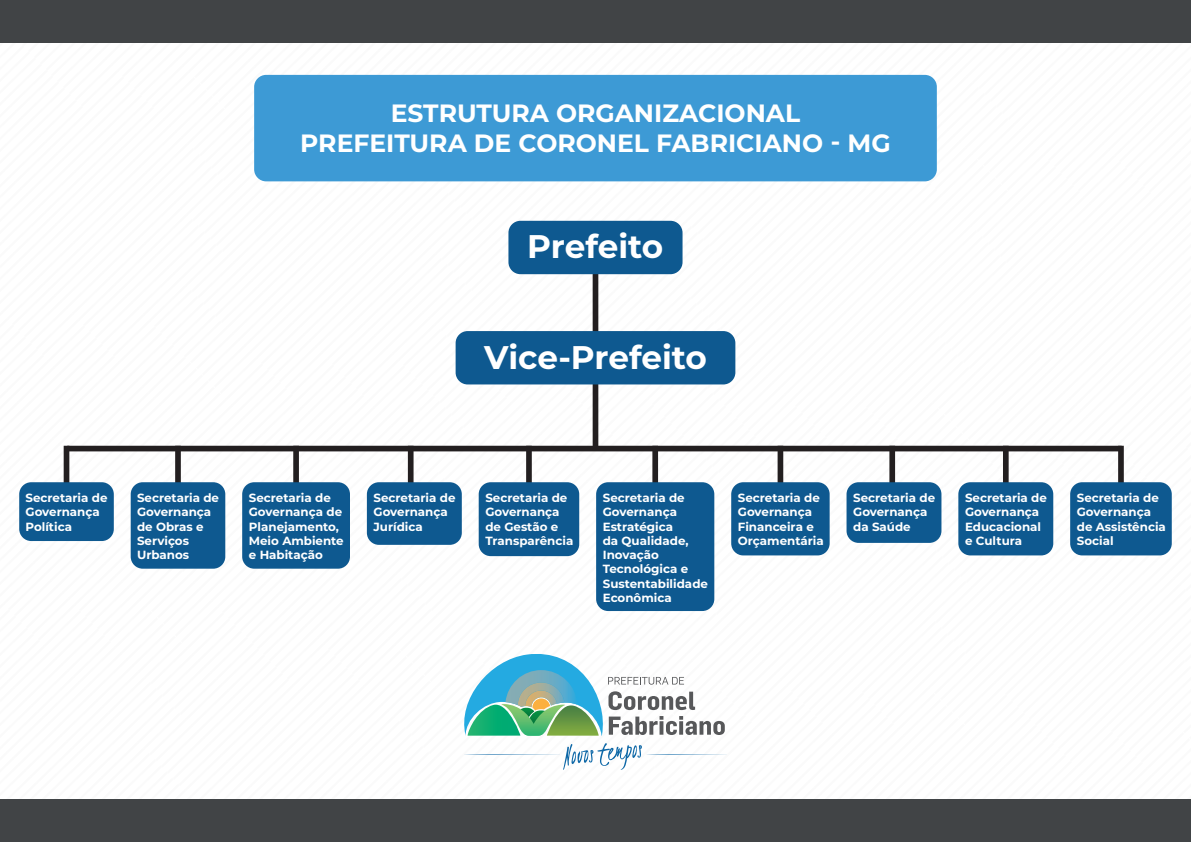
<style>
.page{position:relative;width:1191px;height:842px;background:#fff}
.page>*{position:absolute;margin:0;border:0;box-sizing:border-box;transform-origin:0 0}
.t1{font:700 32.7px "Montserrat";letter-spacing:-.005em;color:#fff}
.t2{font:700 25px/30px "Montserrat";color:#fff;text-align:center}
.t3{font:700 11.8px/14.2px "Montserrat";color:#fff}
</style>
<div class="page">
<div style="left:254px;top:75px;width:682px;height:106px;background:#3d9ad5;border-radius:12px"></div>
<div style="left:0;top:0;width:1191px;height:42px;background:#414446"></div>
<div style="left:0;top:800px;width:1191px;height:42px;background:#414446"></div>
<svg style="left:464px;top:654px;width:261px;height:82px"></svg>
<svg style="left:464px;top:743px;width:263px;height:27px"></svg>
<div style="left:67px;top:446px;width:1054px;height:5px;background:#231f20"></div>
<div style="left:64px;top:446px;width:5px;height:56px;background:#231f20"></div>
<div style="left:175px;top:446px;width:6px;height:56px;background:#231f20"></div>
<div style="left:293px;top:446px;width:6px;height:56px;background:#231f20"></div>
<div style="left:408px;top:446px;width:5px;height:56px;background:#231f20"></div>
<div style="left:526px;top:446px;width:6px;height:56px;background:#231f20"></div>
<div style="left:652px;top:446px;width:6px;height:56px;background:#231f20"></div>
<div style="left:777px;top:446px;width:6px;height:56px;background:#231f20"></div>
<div style="left:889px;top:446px;width:6px;height:56px;background:#231f20"></div>
<div style="left:1003px;top:446px;width:5px;height:56px;background:#231f20"></div>
<div style="left:1118px;top:446px;width:5px;height:56px;background:#231f20"></div>
<div style="left:242px;top:482px;width:108px;height:87px;background:#0e5990;border-radius:12px"></div>
<div style="left:131px;top:482px;width:94px;height:87px;background:#0e5990;border-radius:12px"></div>
<div style="left:479px;top:482px;width:100px;height:74px;background:#0e5990;border-radius:12px"></div>
<div style="left:367px;top:482px;width:95px;height:63px;background:#0e5990;border-radius:12px"></div>
<div style="left:19px;top:482px;width:95px;height:59px;background:#0e5990;border-radius:12px"></div>
<div style="left:596px;top:482px;width:118px;height:129px;background:#0e5990;border-radius:12px"></div>
<div style="left:508px;top:221px;width:174px;height:53px;background:#0e5990;border-radius:12px"></div>
<div style="left:455px;top:331px;width:280px;height:53px;background:#0e5990;border-radius:12px"></div>
<div style="left:731px;top:482px;width:98px;height:73px;background:#0e5990;border-radius:12px"></div>
<div style="left:958px;top:482px;width:95px;height:73px;background:#0e5990;border-radius:12px"></div>
<div style="left:1070px;top:482px;width:101px;height:73px;background:#0e5990;border-radius:12px"></div>
<div style="left:846px;top:482px;width:95px;height:61px;background:#0e5990;border-radius:12px"></div>
<h2 class="t2" style="left:300px;top:96px;width:592px">ESTRUTURA ORGANIZACIONAL<br>PREFEITURA DE CORONEL FABRICIANO - MG</h2>
<h1 class="t1" style="left:527px;top:223px;width:138px">Prefeito</h1>
<h1 class="t1" style="left:484px;top:334px;width:224px">Vice-Prefeito</h1>
<p class="t3" style="left:26px;top:490px;width:83px">Secretaria de<br>Governança<br>Política</p>
<p class="t3" style="left:603px;top:490px;width:107px">Secretaria de<br>Governança<br>Estratégica<br>da Qualidade,<br>Inovação<br>Tecnológica e<br>Sustentabilidade<br>Econômica</p>
<p class="t3" style="left:137px;top:490px;width:83px">Secretaria de<br>Governança de Obras e<br>Serviços<br>Urbanos</p>
<p class="t3" style="left:485px;top:490px;width:89px">Secretaria de<br>Governança de Gestão e<br>Transparência</p>
<p class="t3" style="left:249px;top:490px;width:96px">Secretaria de<br>Governança de<br>Planejamento,<br>Meio Ambiente e Habitação</p>
<p class="t3" style="left:373px;top:490px;width:83px">Secretaria de<br>Governança<br>Jurídica</p>
<p class="t3" style="left:738px;top:490px;width:87px">Secretaria de<br>Governança<br>Financeira e<br>Orçamentária</p>
<p class="t3" style="left:965px;top:490px;width:83px">Secretaria de<br>Governança<br>Educacional e Cultura</p>
<p class="t3" style="left:1076px;top:490px;width:91px">Secretaria de<br>Governança de Assistência<br>Social</p>
<p class="t3" style="left:853px;top:490px;width:83px">Secretaria de<br>Governança da Saúde</p>
</div>
